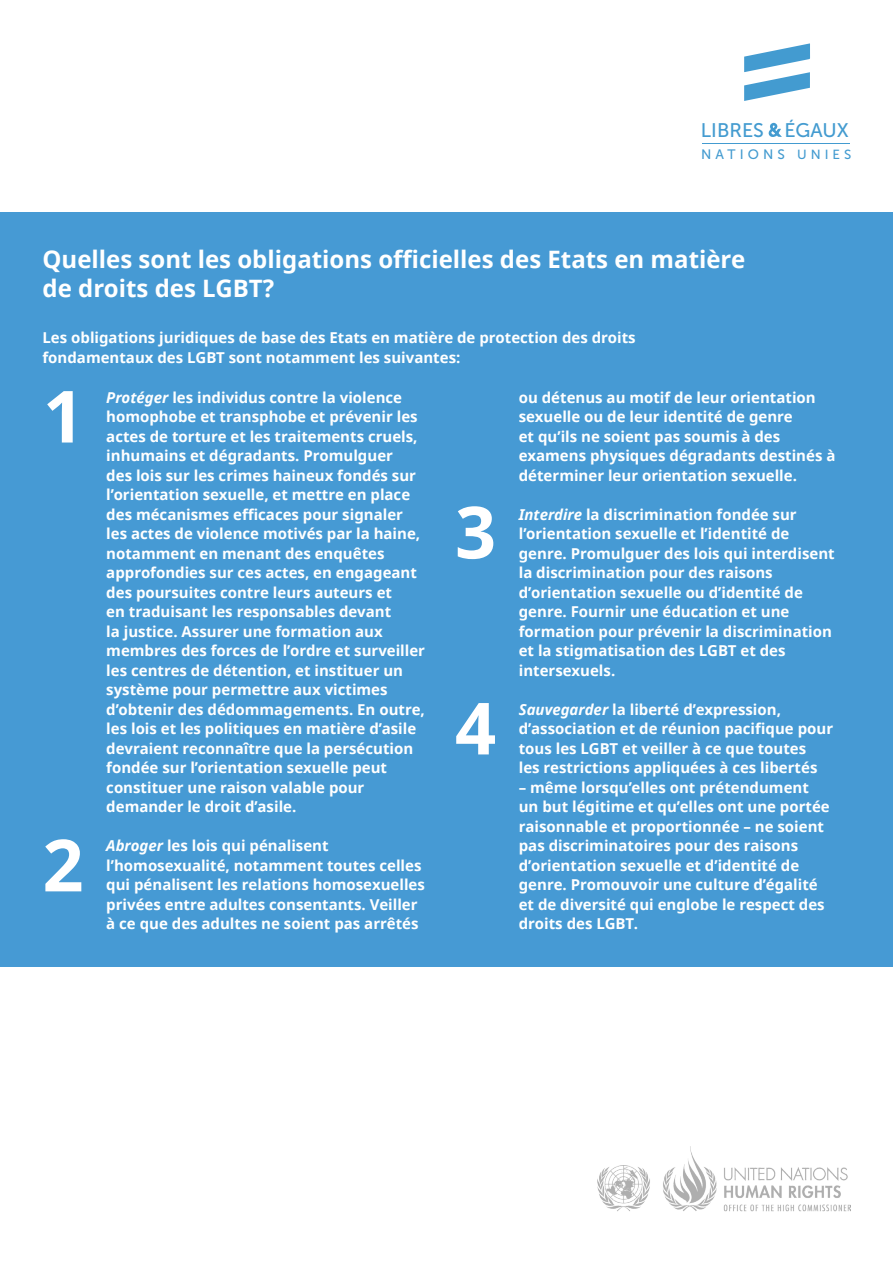
<style>
.page{position:relative;width:893px;height:1263px;background:#fff}
.page>*{position:absolute;margin:0;border:0;box-sizing:border-box;transform-origin:0 0}
.t1{font:700 72px "Noto Sans UI";color:#fff}
.t2{font:700 24px/28.8px "Noto Sans UI";color:#fff}
.t3{font:19.65px "Museo Sans 500";color:#439bd0}
.t4{font:700 15px/19.5px "Noto Sans UI";color:#fff}
.t5{font:13.65px "Museo Sans 500";letter-spacing:.3em;color:#439bd0}
.s1{font-size:13.2px}
.s2{font-style:italic}
</style>
<div class="page">
<img style="left:597px;top:1147px;width:253px;height:65px">
<svg style="left:744px;top:43px;width:66px;height:58px"></svg>
<svg style="left:768px;top:123px;width:14px;height:14px"></svg>
<hr style="left:702px;top:143px;width:148px;height:1px;background:#439bd0">
<div style="left:0;top:212px;width:893px;height:755px;background:#469ad4"></div>
<h3 class="t3" style="left:701px;top:119px;width:149px">LIBRES ÉGAUX</h3>
<p class="t5" style="left:701px;top:147px;width:152px">NATIONS <span class="s1">UNIES</span></p>
<p class="t2" style="left:43px;top:244px;width:704px">Quelles sont les obligations officielles des Etats en matière de droits des LGBT?</p>
<p class="t4" style="left:43px;top:328px;width:595px">Les obligations juridiques de base des Etats en matière de protection des droits fondamentaux des LGBT sont notamment les suivantes:</p>
<p class="t4" style="left:519px;top:387px;width:318px">ou détenus au motif de leur orientation sexuelle ou de leur identité de genre<br>et qu’ils ne soient pas soumis à des examens physiques dégradants destinés à déterminer leur orientation sexuelle.</p>
<p class="t4" style="left:519px;top:504px;width:317px"><span class="s2">Interdire</span> la discrimination fondée sur l’orientation sexuelle et l’identité de genre. Promulguer des lois qui interdisent la discrimination pour des raisons d’orientation sexuelle ou d’identité de genre. Fournir une éducation et une formation pour prévenir la discrimination et la stigmatisation des LGBT et des intersexuels.</p>
<p class="t4" style="left:519px;top:699px;width:316px"><span class="s2">Sauvegarder</span> la liberté d’expression, d’association et de réunion pacifique pour tous les LGBT et veiller à ce que toutes<br>les restrictions appliquées à ces libertés</p>
<p class="t4" style="left:519px;top:777px;width:312px">– même lorsqu’elles ont prétendument un but légitime et qu’elles ont une portée raisonnable et proportionnée – ne soient pas discriminatoires pour des raisons d’orientation sexuelle et d’identité de genre. Promouvoir une culture d’égalité et de diversité qui englobe le respect des droits des LGBT.</p>
<p class="t1" style="left:43px;top:366px;width:43px">1</p>
<p class="t4" style="left:106px;top:387px;width:320px"><span class="s2">Protéger</span> les individus contre la violence homophobe et transphobe et prévenir les actes de torture et les traitements cruels, inhumains et dégradants. Promulguer<br>des lois sur les crimes haineux fondés sur l’orientation sexuelle, et mettre en place des mécanismes efficaces pour signaler les actes de violence motivés par la haine, notamment en menant des enquêtes approfondies sur ces actes, en engageant des poursuites contre leurs auteurs et<br>en traduisant les responsables devant<br>la justice. Assurer une formation aux membres des forces de l’ordre et surveiller les centres de détention, et instituer un système pour permettre aux victimes d’obtenir des dédommagements. En outre, les lois et les politiques en matière d’asile devraient reconnaître que la persécution fondée sur l’orientation sexuelle peut constituer une raison valable pour demander le droit d’asile.</p>
<p class="t4" style="left:106px;top:836px;width:320px"><span class="s2">Abroger</span> les lois qui pénalisent l’homosexualité, notamment toutes celles qui pénalisent les relations homosexuelles privées entre adultes consentants. Veiller à ce que des adultes ne soient pas arrêtés</p>
<p class="t1" style="left:455px;top:481px;width:43px">3</p>
<p class="t1" style="left:455px;top:677px;width:43px">4</p>
<p class="t1" style="left:43px;top:814px;width:43px">2</p>
</div>
